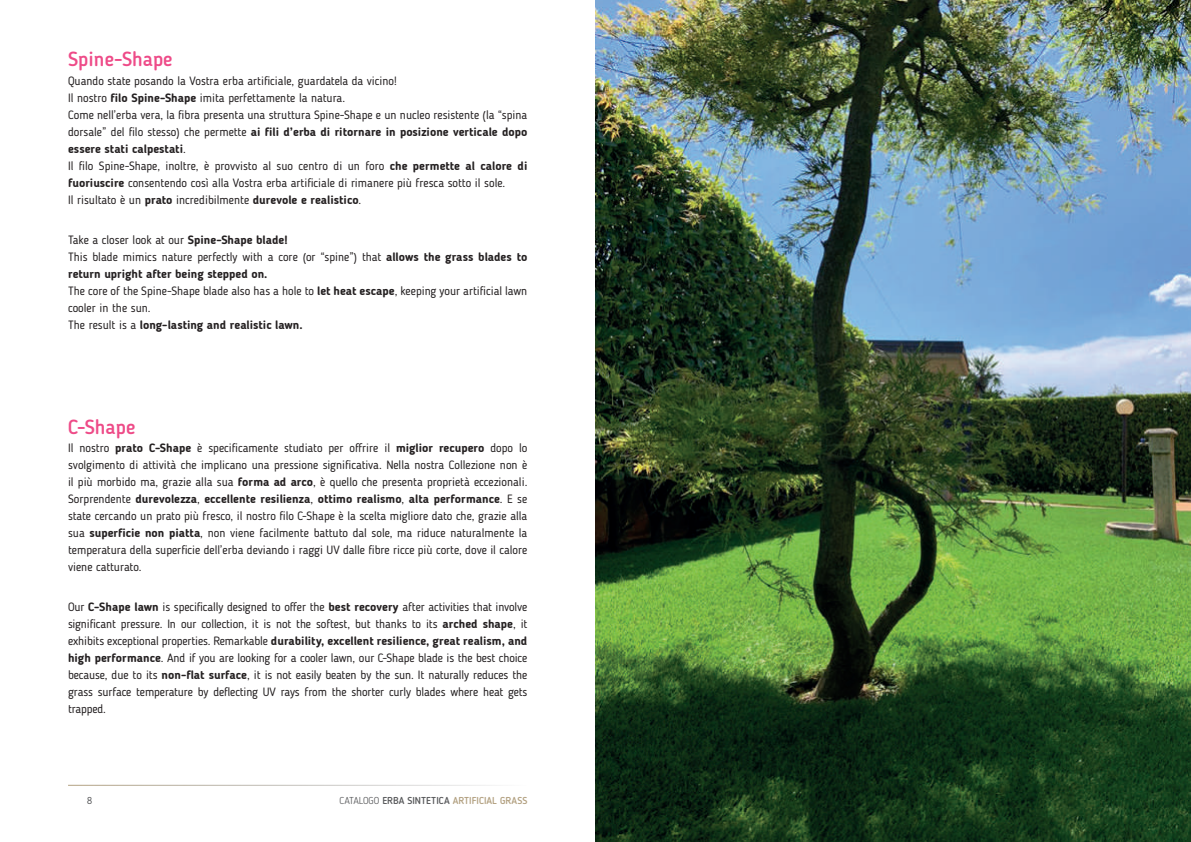
<style>
.page{position:relative;width:1191px;height:842px;background:#fff}
.page>*{position:absolute;margin:0;border:0;box-sizing:border-box;transform-origin:0 0}
.t1{font:500 20.3px "Blogger Sans";color:#ee4b88}
.t2{font:12px/17px "Blogger Sans";color:#231f20}
.t3{font:500 10px "Blogger Sans";color:#b2a080}
.t4{font:10px "Blogger Sans";color:#57585a}
.s1{font-weight:700}
.s2{font-weight:300;color:#57585a}
.s3{color:#57585a}
</style>
<div class="page">
<img style="left:595px;top:0;width:596px;height:842px">
<h1 class="t1" style="left:68px;top:47px;width:106px">Spine-Shape</h1>
<p class="t2" style="left:68px;top:72px;width:461px">Quando state posando la Vostra erba artificiale, guardatela da vicino!<br>Il nostro <span class="s1">filo Spine-Shape</span> imita perfettamente la natura.<br>Come nell’erba vera, la fibra presenta una struttura Spine-Shape e un nucleo resistente (la “spina dorsale” del filo stesso) che permette <span class="s1">ai fili d’erba di ritornare in posizione verticale dopo essere stati calpestati</span>.<br>Il filo Spine-Shape, inoltre, è provvisto al suo centro di un foro <span class="s1">che permette al calore di fuoriuscire</span> consentendo così alla Vostra erba artificiale di rimanere più fresca sotto il sole.<br>Il risultato è un <span class="s1">prato</span> incredibilmente <span class="s1">durevole e realistico</span>.</p>
<p class="t2" style="left:68px;top:231px;width:461px">Take a closer look at our <span class="s1">Spine-Shape blade!<br></span>This blade mimics nature perfectly with a core (or “spine”) that <span class="s1">allows the grass blades to return upright after being stepped on.<br></span>The core of the Spine-Shape blade also has a hole to <span class="s1">let heat escape</span>, keeping your artificial lawn cooler in the sun.<br>The result is a <span class="s1">long-lasting and realistic lawn.</span></p>
<h1 class="t1" style="left:68px;top:414px;width:69px">C-Shape</h1>
<p class="t2" style="left:68px;top:439px;width:461px;text-align:justify">Il nostro <span class="s1">prato C-Shape</span> è specificamente studiato per offrire il <span class="s1">miglior recupero</span> dopo lo svolgimento di attività che implicano una pressione significativa. Nella nostra Collezione non è il più morbido ma, grazie alla sua <span class="s1">forma ad arco</span>, è quello che presenta proprietà eccezionali.<br>Sorprendente <span class="s1">durevolezza</span>, <span class="s1">eccellente resilienza</span>, <span class="s1">ottimo realismo</span>, <span class="s1">alta performance</span>. E se state cercando un prato più fresco, il nostro filo C-Shape è la scelta migliore dato che, grazie alla sua <span class="s1">superficie non piatta</span>, non viene facilmente battuto dal sole, ma riduce naturalmente la temperatura della superficie dell’erba deviando i raggi UV dalle fibre ricce più corte, dove il calore viene catturato.</p>
<p class="t2" style="left:68px;top:598px;width:461px;text-align:justify">Our <span class="s1">C-Shape lawn</span> is specifically designed to offer the <span class="s1">best recovery</span> after activities that involve significant pressure. In our collection, it is not the softest, but thanks to its <span class="s1">arched shape</span>, it exhibits exceptional properties. Remarkable <span class="s1">durability, excellent resilience, great realism, and high performance</span>. And if you are looking for a cooler lawn, our C-Shape blade is the best choice because, due to its <span class="s1">non-flat surface</span>, it is not easily beaten by the sun. It naturally reduces the grass surface temperature by deflecting UV rays from the shorter curly blades where heat gets trapped.</p>
<p class="t4" style="left:87px;top:795px;width:6px">8</p>
<p class="t3" style="left:339px;top:795px;width:189px"><span class="s2">CATALOGO</span> <span class="s3">ERBA SINTETICA</span> ARTIFICIAL GRASS</p>
</div>
